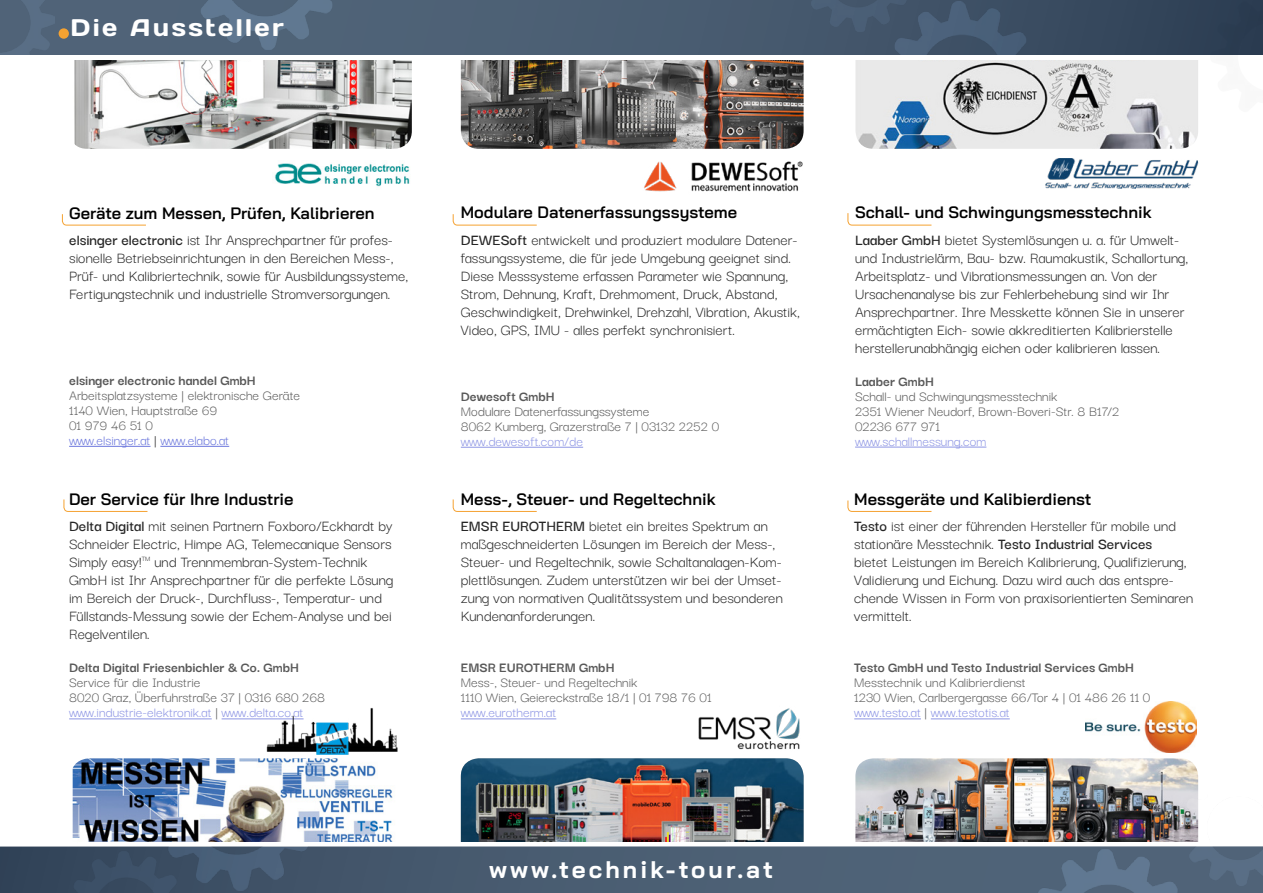
<style>
.page{position:relative;width:1263px;height:893px;background:#fff}
.page>*{position:absolute;margin:0;border:0;box-sizing:border-box;transform-origin:0 0}
.t1{font:700 24px "Bai Jamjuree";letter-spacing:.13em;color:#fff}
.t2{font:24px "Days One";letter-spacing:.1em;color:#fff}
.t3{font:16.5px/18px "Darker Grotesque";color:#262626}
.t4{font:600 16.5px "Bai Jamjuree";color:#000}
.t5{font:15px/15px "Darker Grotesque";color:#595959}
.t6{font:700 15px "Darker Grotesque";color:#595959}
.t7{font:15px "Darker Grotesque";color:#8d95e4}
.s1{font-weight:600}
.s2{color:#6975dc}
.s3{color:#262626}
.s4{color:#8d95e4}
</style>
<div class="page">
<img style="left:1086px;top:701px;width:110px;height:52px">
<img style="left:461px;top:758px;width:342px;height:84px">
<img style="left:73px;top:758px;width:320px;height:84px">
<img style="left:855px;top:758px;width:343px;height:84px">
<img style="left:855px;top:60px;width:343px;height:89px">
<img style="left:461px;top:60px;width:342px;height:89px">
<img style="left:74px;top:60px;width:338px;height:89px">
<svg style="left:0;top:0;width:1210px;height:55px;background:#46596e"></svg>
<img style="left:0;top:0;width:54px;height:54px">
<img style="left:191px;top:0;width:148px;height:49px">
<img style="left:887px;top:2px;width:149px;height:53px">
<img style="left:803px;top:0;width:108px;height:31px">
<div style="left:0;top:846px;width:1263px;height:47px;background:linear-gradient(to right,#394b60,#566a7f)"></div>
<img style="left:1181px;top:794px;width:82px;height:91px">
<img style="left:1029px;top:849px;width:159px;height:44px">
<img style="left:157px;top:846px;width:159px;height:44px">
<img style="left:69px;top:852px;width:115px;height:41px">
<div style="left:59px;top:28px;width:10px;height:11px;background:#f5a231;border-radius:50%"></div>
<hr style="left:69px;top:718px;width:143px;height:1px;background:#8d95e4">
<hr style="left:222px;top:718px;width:82px;height:1px;background:#8d95e4">
<hr style="left:461px;top:718px;width:95px;height:1px;background:#8d95e4">
<hr style="left:855px;top:447px;width:131px;height:1px;background:#8d95e4">
<img style="left:266px;top:708px;width:131px;height:47px">
<img style="left:698px;top:708px;width:102px;height:42px">
<img style="left:1045px;top:158px;width:153px;height:31px">
<hr style="left:69px;top:446px;width:82px;height:1px;background:#6975dc">
<hr style="left:160px;top:446px;width:69px;height:1px;background:#6975dc">
<hr style="left:854px;top:718px;width:67px;height:1px;background:#8d95e4">
<hr style="left:931px;top:718px;width:79px;height:1px;background:#8d95e4">
<hr style="left:461px;top:447px;width:122px;height:1px;background:#8d95e4">
<img style="left:274px;top:163px;width:136px;height:25px">
<img style="left:644px;top:161px;width:159px;height:31px">
<svg style="left:452px;top:214px;width:85px;height:12px"></svg>
<svg style="left:847px;top:500px;width:85px;height:12px"></svg>
<svg style="left:62px;top:214px;width:84px;height:12px"></svg>
<svg style="left:63px;top:499px;width:85px;height:13px"></svg>
<svg style="left:452px;top:499px;width:85px;height:13px"></svg>
<svg style="left:847px;top:213px;width:85px;height:13px"></svg>
<div style="left:1210px;top:0;width:53px;height:55px;background:#2b3c51"></div>
<h1 class="t2" style="left:71px;top:12px;width:215px">Die Aussteller</h1>
<p class="t4" style="left:69px;top:203px;width:307px">Geräte zum Messen, Prüfen, Kalibrieren</p>
<p class="t3" style="left:69px;top:230px;width:341px"><span class="s1">elsinger electronic</span> ist Ihr Ansprechpartner für profes&shy;sionelle Betriebseinrichtungen in den Bereichen Mess-, Prüf- und Kalibriertechnik, sowie für Ausbildungssysteme, Fertigungstechnik und industrielle Stromversorgungen.</p>
<p class="t6" style="left:69px;top:369px;width:188px">elsinger electronic handel GmbH</p>
<p class="t5" style="left:69px;top:387px;width:233px">Arbeitsplatzsysteme | elektronische Geräte<br>1140 Wien, Hauptstraße 69<br>01 979 46 51 0<br><span class="s2">www.elsinger.at</span> <span class="s3">|</span> <span class="s2">www.elabo.at</span></p>
<p class="t4" style="left:69px;top:489px;width:226px">Der Service für Ihre Industrie</p>
<p class="t3" style="left:69px;top:516px;width:326px"><span class="s1">Delta Digital</span> mit seinen Partnern Foxboro/Eckhardt by Schneider Electric, Himpe AG, Telemecanique Sensors Simply easy!<sup>TM</sup> und Trennmembran-System-Technik GmbH ist Ihr Ansprechpartner für die perfekte Lösung im Bereich der Druck-, Durchfluss-, Temperatur- und Füllstands-Messung sowie der Echem-Analyse und bei Regelventilen.</p>
<p class="t6" style="left:69px;top:656px;width:231px">Delta Digital Friesenbichler &amp; Co. GmbH</p>
<p class="t5" style="left:69px;top:674px;width:257px">Service für die Industrie<br>8020 Graz, Überfuhrstraße 37 | 0316 680 268 <span class="s4">www.industrie-elektronik.at</span> | <span class="s4">www.delta.co.at</span></p>
<p class="t4" style="left:461px;top:203px;width:278px">Modulare Datenerfassungssysteme</p>
<p class="t3" style="left:461px;top:229px;width:341px"><span class="s1">DEWESoft</span> entwickelt und produziert modulare Datener&shy;fassungssysteme, die für jede Umgebung geeignet sind.<br>Diese Messsysteme erfassen Parameter wie Spannung, Strom, Dehnung, Kraft, Drehmoment, Druck, Abstand, Geschwindigkeit, Drehwinkel, Drehzahl, Vibration, Akustik, Video, GPS, IMU - alles perfekt synchronisiert.</p>
<p class="t6" style="left:461px;top:385px;width:95px">Dewesoft GmbH</p>
<p class="t5" style="left:461px;top:402px;width:260px">Modulare Datenerfassungssysteme<br>8062 Kumberg, Grazerstraße 7 | 03132 2252 0</p>
<p class="t7" style="left:461px;top:430px;width:124px">www.dewesoft.com/de</p>
<p class="t4" style="left:461px;top:489px;width:256px">Mess-, Steuer- und Regeltechnik</p>
<p class="t3" style="left:461px;top:516px;width:323px"><span class="s1">EMSR EUROTHERM</span> bietet ein breites Spektrum an maßgeschneiderten Lösungen im Bereich der Mess-, Steuer- und Regeltechnik, sowie Schaltanalagen-Kom&shy;plettlösungen. Zudem unterstützen wir bei der Umset&shy;zung von normativen Qualitätssystem und besonderen Kundenanforderungen.</p>
<p class="t6" style="left:461px;top:656px;width:155px">EMSR EUROTHERM GmbH</p>
<p class="t5" style="left:461px;top:674px;width:252px">Mess-, Steuer- und Regeltechnik<br>1110 Wien, Geiereckstraße 18/1 | 01 798 76 01</p>
<p class="t7" style="left:461px;top:701px;width:97px">www.eurotherm.at</p>
<p class="t4" style="left:855px;top:203px;width:298px">Schall- und Schwingungsmesstechnik</p>
<p class="t3" style="left:855px;top:229px;width:335px"><span class="s1">Laaber GmbH</span> bietet Systemlösungen u. a. für Umwelt&shy;und Industrielärm, Bau- bzw. Raumakustik, Schallortung, Arbeitsplatz- und Vibrationsmessungen an. Von der Ursachenanalyse bis zur Fehlerbehebung sind wir Ihr Ansprechpartner. Ihre Messkette können Sie in unserer ermächtigten Eich- sowie akkreditierten Kalibrierstelle herstellerunabhängig eichen oder kalibrieren lassen.</p>
<p class="t6" style="left:855px;top:370px;width:80px">Laaber GmbH</p>
<p class="t5" style="left:855px;top:387px;width:266px">Schall- und Schwingungsmesstechnik<br>2351 Wiener Neudorf, Brown-Boveri-Str. 8 B17/2<br>02236 677 971</p>
<p class="t7" style="left:855px;top:430px;width:133px">www.schallmessung.com</p>
<p class="t4" style="left:854px;top:489px;width:239px">Messgeräte und Kalibierdienst</p>
<p class="t3" style="left:854px;top:516px;width:340px"><span class="s1">Testo</span> ist einer der führenden Hersteller für mobile und stationäre Messtechnik. <span class="s1">Testo Industrial Services<br></span>bietet Leistungen im Bereich Kalibrierung, Qualifizierung, Validierung und Eichung. Dazu wird auch das entspre&shy;chende Wissen in Form von praxisorientierten Seminaren vermittelt.</p>
<p class="t6" style="left:854px;top:656px;width:281px">Testo GmbH und Testo Industrial Services GmbH</p>
<p class="t5" style="left:854px;top:674px;width:298px">Messtechnik und Kalibrierdienst<br>1230 Wien, Carlbergergasse 66/Tor 4 | 01 486 26 11 0 <span class="s4">www.testo.at</span> | <span class="s4">www.testotis.at</span></p>
<h1 class="t1" style="left:489px;top:855px;width:286px">www.technik-tour.at</h1>
</div>
